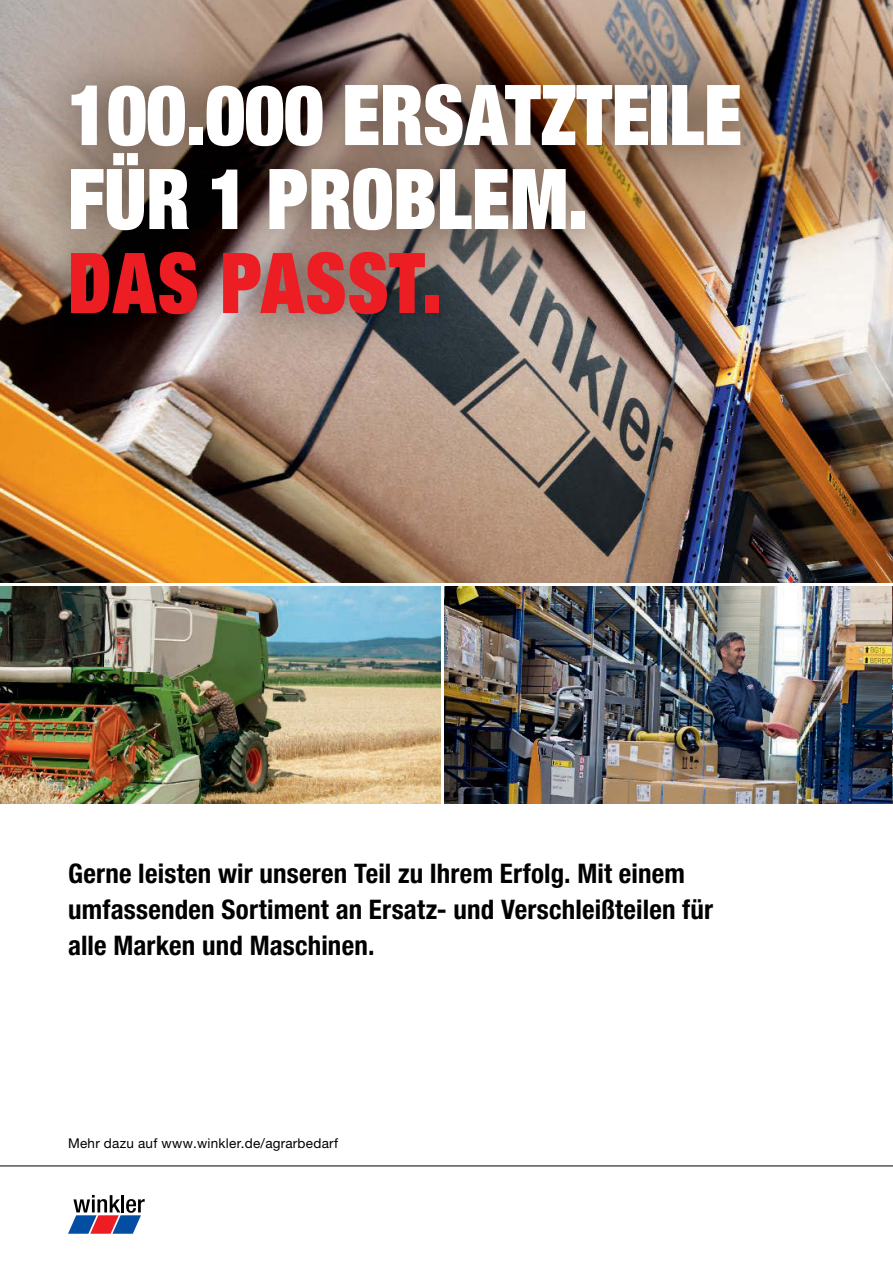
<style>
.page{position:relative;width:893px;height:1263px;background:#fff}
.page>*{position:absolute;margin:0;border:0;box-sizing:border-box;transform-origin:0 0}
.t1{font:900 condensed 84px/84px "Helvetica Neue LTW1 G";color:#fff;scale:.9 1}
.t2{font:900 condensed 84px "Helvetica Neue LTW1 G";letter-spacing:.02em;color:#ed1d24;scale:.9 1}
.t3{font:700 condensed 27px/36px "Helvetica Neue LTW1 G";letter-spacing:.01em;color:#000}
.t4{font:13.5px "Helvetica Neue LTW1 G";letter-spacing:.02em;color:#000}
</style>
<div class="page">
<svg style="left:68px;top:1195px;width:77px;height:39px"></svg>
<hr style="left:0;top:1165px;width:893px;height:1px;background:#000">
<img style="left:0;top:0;width:893px;height:583px">
<img style="left:0;top:587px;width:440px;height:217px">
<img style="left:444px;top:587px;width:448px;height:217px">
<img style="left:892px;top:587px;width:1px;height:217px">
<img style="left:28px;top:41px;width:754px;height:315px">
<h1 class="t1" style="left:68px;top:74px;width:750px">100.000 ERSATZTEILE<br>FÜR 1 PROBLEM.</h1>
<h1 class="t2" style="left:68px;top:235px;width:417px">DAS PASST.</h1>
<p class="t3" style="left:68px;top:857px;width:647px">Gerne leisten wir unseren Teil zu Ihrem Erfolg. Mit einem umfassenden Sortiment an Ersatz- und Verschleißteilen für alle Marken und Maschinen.</p>
<p class="t4" style="left:68px;top:1138px;width:271px">Mehr dazu auf www.winkler.de/agrarbedarf</p>
</div>
